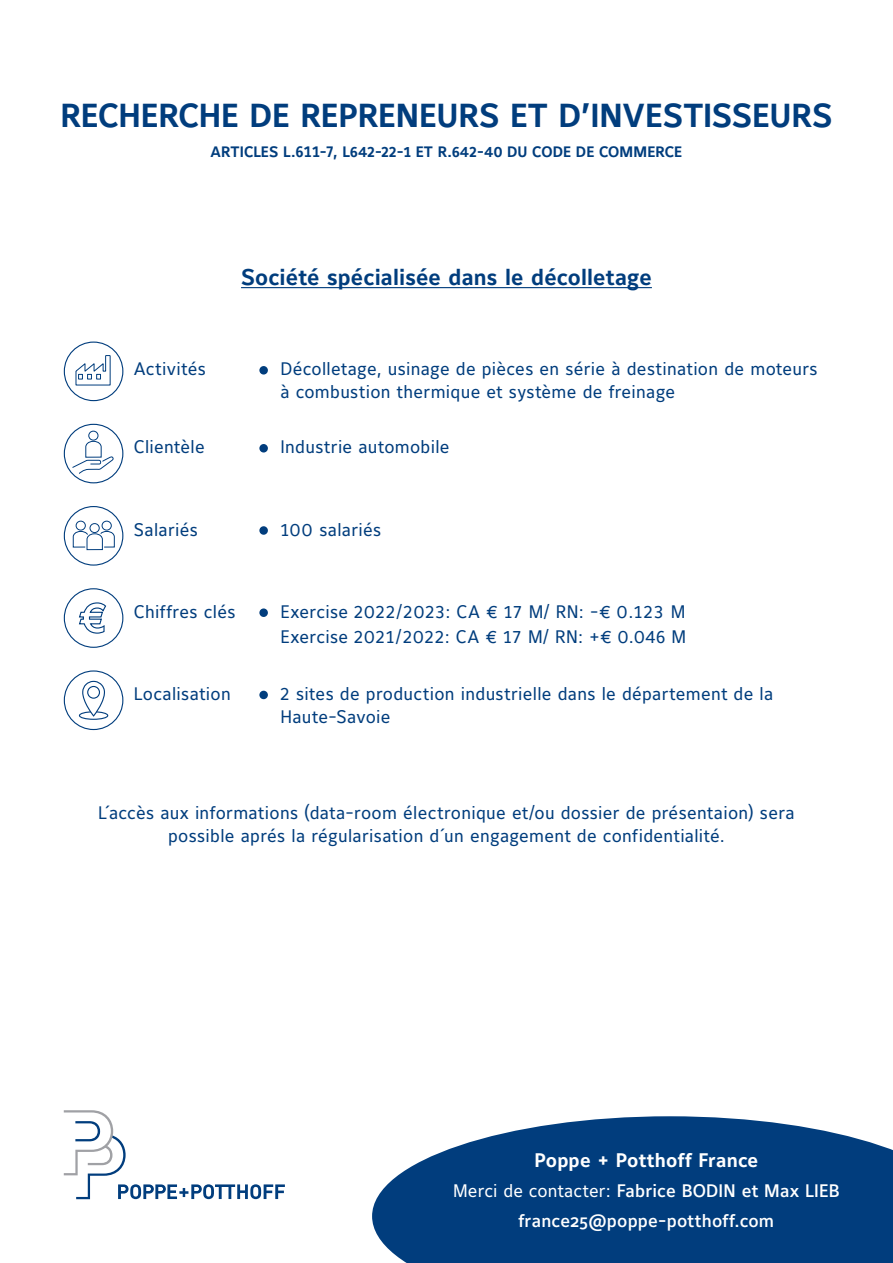
<style>
.page{position:relative;width:893px;height:1263px;background:#fff}
.page>*{position:absolute;margin:0;border:0;box-sizing:border-box;transform-origin:0 0}
.t1{font:700 33px "Maurea";letter-spacing:-.005em;color:#013d7d}
.t2{font:700 22.5px "Maurea";letter-spacing:.005em;color:#013d7d}
.t3{font:700 19.5px "Maurea";letter-spacing:.005em;color:#fff}
.t4{font:18px/22.5px "Maurea";letter-spacing:.015em;color:#013d7d}
.t5{font:500 18px/30px "Maurea";letter-spacing:.01em;color:#fff;text-align:center}
.t6{font:700 15px "Maurea";letter-spacing:.005em;color:#013d7d}
.s1{font-family:"Maurea Bold Caps Tf";font-weight:400}
.s2{font-family:"Maurea Bold Caps Lf";font-weight:400}
.s3{font-family:"Maurea Regular Caps Lf"}
.s4{font-weight:400}
</style>
<div class="page">
<svg style="left:372px;top:1116px;width:521px;height:147px;background:#20548c"></svg>
<svg style="left:64px;top:1110px;width:221px;height:89px"></svg>
<hr style="left:241px;top:287px;width:411px;height:1px;background:#013d7d">
<div style="left:259px;top:366px;width:9px;height:9px;background:#013d7d;border-radius:50%"></div>
<div style="left:259px;top:444px;width:9px;height:8px;background:#013d7d;border-radius:50%"></div>
<div style="left:259px;top:526px;width:9px;height:9px;background:#013d7d;border-radius:50%"></div>
<div style="left:259px;top:608px;width:9px;height:9px;background:#013d7d;border-radius:50%"></div>
<div style="left:259px;top:691px;width:9px;height:8px;background:#013d7d;border-radius:50%"></div>
<div style="left:64px;top:506px;width:59px;height:60px;border:1px solid #013d7d;border-radius:50%"></div>
<div style="left:76px;top:521px;width:10px;height:10px;border:1px solid #013d7d;border-radius:50%"></div>
<div style="left:102px;top:521px;width:10px;height:10px;border:1px solid #013d7d;border-radius:50%"></div>
<div style="left:90px;top:523px;width:10px;height:10px;border:1px solid #013d7d;border-radius:50%"></div>
<svg style="left:72px;top:530px;width:43px;height:21px"></svg>
<div style="left:64px;top:342px;width:59px;height:59px;border:1px solid #013d7d;border-radius:50%"></div>
<svg style="left:75px;top:355px;width:36px;height:31px"></svg>
<div style="left:64px;top:424px;width:59px;height:59px;border:1px solid #013d7d;border-radius:50%"></div>
<div style="left:88px;top:431px;width:10px;height:10px;border:1px solid #013d7d;border-radius:50%"></div>
<svg style="left:72px;top:440px;width:42px;height:34px"></svg>
<div style="left:64px;top:588px;width:59px;height:60px;border:1px solid #013d7d;border-radius:50%"></div>
<svg style="left:79px;top:602px;width:27px;height:32px"></svg>
<div style="left:64px;top:670px;width:59px;height:60px;border:1px solid #013d7d;border-radius:50%"></div>
<div style="left:79px;top:711px;width:29px;height:9px;border:1px solid #013d7d;border-radius:50%"></div>
<svg style="left:82px;top:670px;width:24px;height:49px"></svg>
<h1 class="t1" style="left:60px;top:97px;width:774px">RECHERCHE DE REPRENEURS ET D’INVESTISSEURS</h1>
<p class="t6" style="left:211px;top:144px;width:473px">ARTICLES L.<span class="s1">611-7</span>, L<span class="s2">642-22-1</span> ET R.<span class="s2">642-40</span> DU CODE DE COMMERCE</p>
<p class="t4" style="left:134px;top:359px;width:73px">Activités</p>
<p class="t4" style="left:134px;top:437px;width:72px">Clientèle</p>
<p class="t4" style="left:134px;top:519px;width:66px">Salariés</p>
<p class="t2" style="left:241px;top:265px;width:412px">Société spécialisée dans le décolletage</p>
<p class="t4" style="left:280px;top:359px;width:539px">Décolletage, usinage de pièces en série à destination de moteurs à combustion thermique et système de freinage</p>
<p class="t4" style="left:280px;top:437px;width:171px">Industrie automobile</p>
<p class="t4" style="left:280px;top:519px;width:102px"><span class="s3">100</span> salariés</p>
<p class="t4" style="left:134px;top:601px;width:103px">Chiffres clés</p>
<p class="t4" style="left:134px;top:683px;width:98px">Localisation</p>
<p class="t4" style="left:280px;top:600px;width:407px;line-height:25.5px">Exercise <span class="s3">2022/2023</span>: CA € <span class="s3">17</span> M/ RN: -€ <span class="s3">0.123</span> M<br>Exercise <span class="s3">2021/2022</span>: CA € <span class="s3">17</span> M/ RN: +€ <span class="s3">0.046</span> M</p>
<p class="t4" style="left:280px;top:683px;width:494px"><span class="s3">2</span> sites de production industrielle dans le département de la<br>Haute-Savoie</p>
<p class="t4" style="left:98px;top:803px;width:698px;text-align:center">L´accès aux informations (data-room électronique et/ou dossier de présentaion) sera possible aprés la régularisation d´un engagement de confidentialité.</p>
<p class="t3" style="left:534px;top:1149px;width:225px">Poppe + Potthoff France</p>
<p class="t5" style="left:453px;top:1177px;width:388px"><span class="s4">Merci de contacter:</span> Fabrice BODIN et Max LIEB france25@poppe-potthoff.com</p>
</div>
